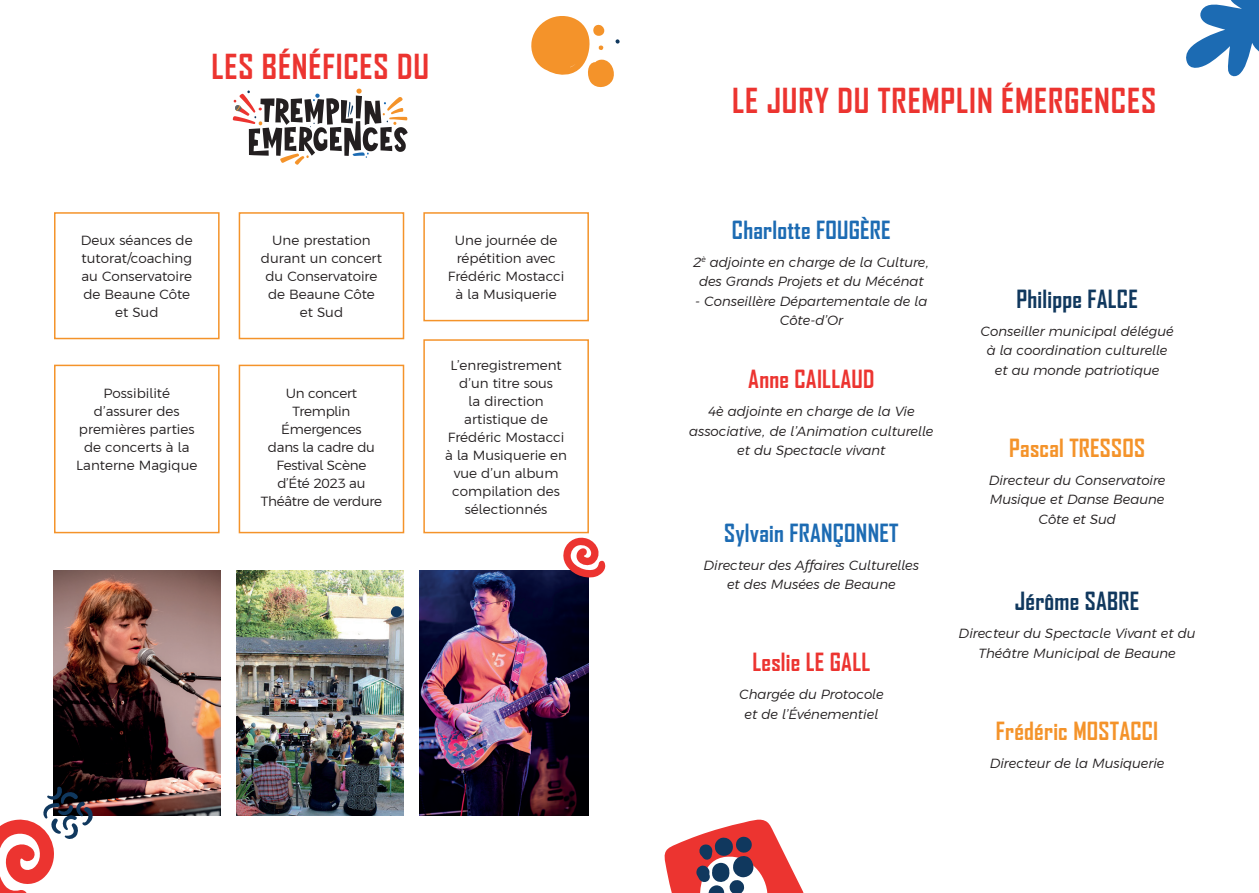
<style>
.page{position:relative;width:1259px;height:893px;background:#fff}
.page>*{position:absolute;margin:0;border:0;box-sizing:border-box;transform-origin:0 0}
.t1{font:700 33px "Agency FB";letter-spacing:.025em;color:#ec3430}
.t2{font:700 24px "Agency FB";letter-spacing:.01em;color:#1c6bb3}
.t3{font:700 24px "Agency FB";letter-spacing:.01em;color:#f4932a}
.t4{font:700 24px "Agency FB";letter-spacing:.01em;color:#ec3430}
.t5{font:700 24px "Agency FB";letter-spacing:.01em;color:#10385e}
.t6{font:italic 300 13.5px/19.5px "Argentum Sans";color:#231f20;text-align:center}
.t7{font:300 13.5px/18px "Argentum Sans";color:#231f20;text-align:center}
.t8{font:300 13.5px/18px "Argentum Sans";letter-spacing:-.02em;color:#231f20;text-align:center}
</style>
<div class="page">
<svg style="left:531px;top:16px;width:89px;height:72px"></svg>
<img style="left:54px;top:570px;width:167px;height:245px">
<img style="left:419px;top:571px;width:169px;height:244px">
<img style="left:237px;top:570px;width:167px;height:245px">
<svg style="left:233px;top:89px;width:175px;height:76px"></svg>
<svg style="left:391px;top:605px;width:12px;height:13px"></svg>
<div style="left:54px;top:212px;width:166px;height:127px;border:2px solid #f4932a"></div>
<div style="left:423px;top:339px;width:166px;height:194px;border:2px solid #f4932a"></div>
<div style="left:239px;top:212px;width:165px;height:127px;border:2px solid #f4932a"></div>
<div style="left:423px;top:212px;width:166px;height:109px;border:2px solid #f4932a"></div>
<div style="left:54px;top:365px;width:166px;height:168px;border:2px solid #f4932a"></div>
<div style="left:239px;top:365px;width:165px;height:168px;border:2px solid #f4932a"></div>
<svg style="left:1186px;top:0;width:73px;height:77px"></svg>
<svg style="left:664px;top:819px;width:140px;height:74px"></svg>
<svg style="left:560px;top:537px;width:46px;height:41px"></svg>
<svg style="left:0;top:786px;width:94px;height:107px"></svg>
<h1 class="t1" style="left:211px;top:46px;width:219px">LES BÉNÉFICES DU</h1>
<p class="t7" style="left:81px;top:232px;width:113px">Deux séances de tutorat/coaching au Conservatoire de Beaune Côte et Sud</p>
<p class="t7" style="left:261px;top:232px;width:123px">Une prestation durant un concert du Conservatoire de Beaune Côte et Sud</p>
<p class="t7" style="left:448px;top:232px;width:118px">Une journée de répétition avec<br>Frédéric Mostacci à la Musiquerie</p>
<p class="t7" style="left:76px;top:384px;width:123px">Possibilité d’assurer des premières parties de concerts à la<br>Lanterne Magique</p>
<p class="t8" style="left:261px;top:384px;width:123px">Un concert<br>Tremplin<br>Émergences<br>dans la cadre du<br>Festival Scène d’Été 2023 au<br>Théâtre de verdure</p>
<p class="t7" style="left:445px;top:356px;width:123px">L’enregistrement d’un titre sous<br>la direction artistique de<br>Frédéric Mostacci à la Musiquerie en vue d’un album compilation des sélectionnés</p>
<h1 class="t1" style="left:732px;top:80px;width:425px">LE JURY DU TREMPLIN ÉMERGENCES</h1>
<h2 class="t2" style="left:732px;top:215px;width:160px">Charlotte FOUGÈRE</h2>
<p class="t6" style="left:693px;top:252px;width:238px">2<sup>è</sup> adjointe en charge de la Culture, des Grands Projets et du Mécénat</p>
<p class="t6" style="left:695px;top:291px;width:234px">- Conseillère Départementale de la<br>Côte-d’Or</p>
<h2 class="t4" style="left:748px;top:364px;width:128px">Anne CAILLAUD</h2>
<p class="t6" style="left:689px;top:401px;width:246px">4è adjointe en charge de la Vie associative, de l’Animation culturelle et du Spectacle vivant</p>
<h2 class="t2" style="left:724px;top:518px;width:176px">Sylvain FRANÇONNET</h2>
<p class="t6" style="left:703px;top:555px;width:217px">Directeur des Affaires Culturelles et des Musées de Beaune</p>
<h2 class="t4" style="left:752px;top:647px;width:119px">Leslie LE GALL</h2>
<p class="t6" style="left:739px;top:684px;width:146px">Chargée du Protocole et de l’Événementiel</p>
<h2 class="t5" style="left:1016px;top:284px;width:123px">Philippe FALCE</h2>
<p class="t6" style="left:980px;top:321px;width:194px">Conseiller municipal délégué à la coordination culturelle et au monde patriotique</p>
<h2 class="t3" style="left:1009px;top:433px;width:137px">Pascal TRESSOS</h2>
<p class="t6" style="left:988px;top:470px;width:178px">Directeur du Conservatoire<br>Musique et Danse Beaune<br>Côte et Sud</p>
<h2 class="t5" style="left:1015px;top:586px;width:126px">Jérôme SABRE</h2>
<p class="t6" style="left:958px;top:623px;width:238px">Directeur du Spectacle Vivant et du<br>Théâtre Municipal de Beaune</p>
<h2 class="t3" style="left:996px;top:716px;width:164px">Frédéric MOSTACCI</h2>
<p class="t6" style="left:989px;top:753px;width:176px">Directeur de la Musiquerie</p>
</div>
